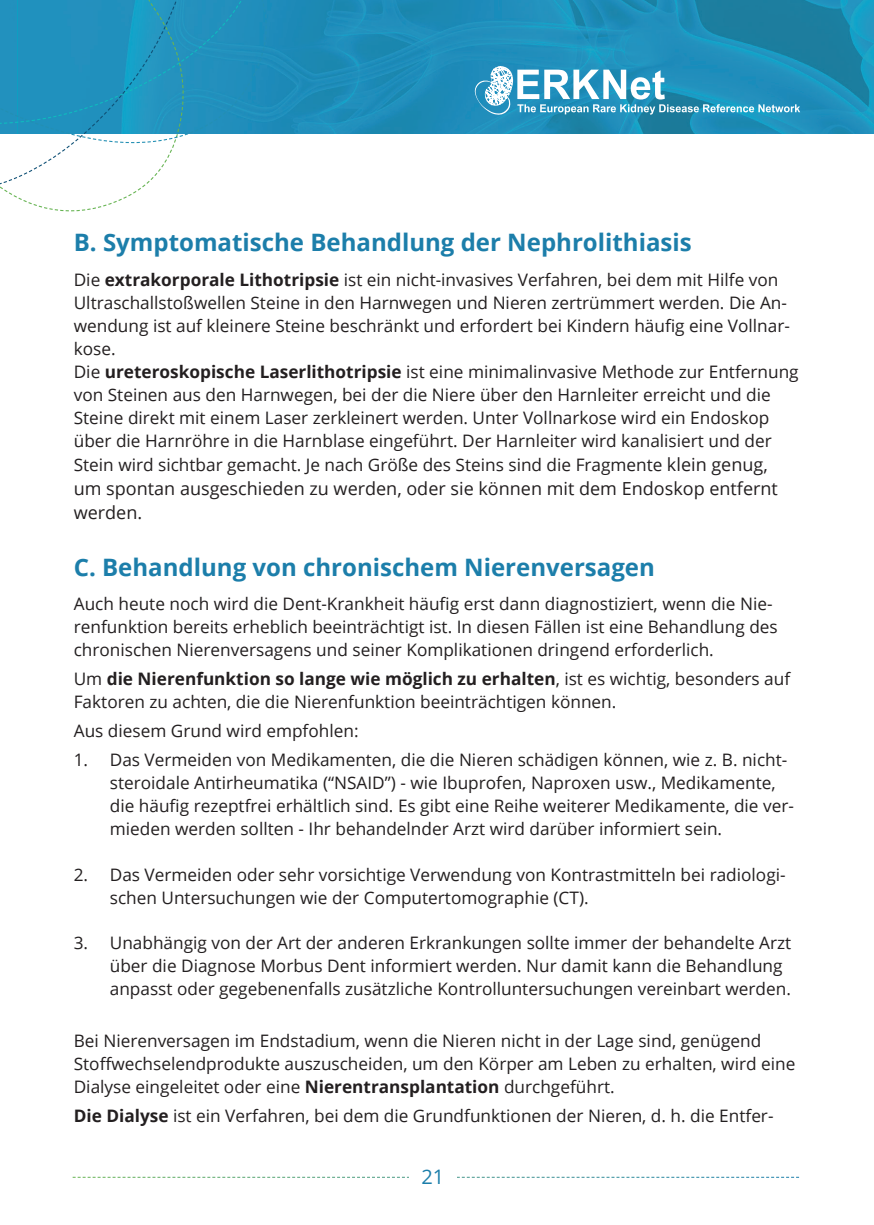
<style>
.page{position:relative;width:874px;height:1225px;background:#fff}
.page>*{position:absolute;margin:0;border:0;box-sizing:border-box;transform-origin:0 0}
.t1{font:700 24px "Open Sans";color:#1c7eaa}
.t2{font:20px "Open Sans";color:#1c7eaa}
.t3{font:18px/24px "Open Sans";color:#231f20}
.t4{font:17.2px/23px "Open Sans";color:#231f20}
.s1{font-weight:700}
.s2{font-size:18px}
</style>
<div class="page">
<img style="left:272px;top:0;width:601px;height:134px">
<svg style="left:0;top:0;width:272px;height:212px"></svg>
<svg style="left:474px;top:66px;width:325px;height:49px"></svg>
<svg style="left:73px;top:1176px;width:725px;height:1px"></svg>
<div style="left:409px;top:1152px;width:47px;height:49px;background:#fff"></div>
<h1 class="t1" style="left:74px;top:226px;width:619px">B. Symptomatische Behandlung der Nephrolithiasis</h1>
<p class="t4" style="left:74px;top:267px;width:726px">Die <span class="s1">extrakorporale Lithotripsie</span> ist ein nicht-invasives Verfahren, bei dem mit Hilfe von Ultraschallstoßwellen Steine in den Harnwegen und Nieren zertrümmert werden. Die An&shy;wendung ist auf kleinere Steine beschränkt und erfordert bei Kindern häufig eine Vollnar&shy;kose.<br>Die <span class="s1">ureteroskopische Laserlithotripsie</span> ist eine minimalinvasive Methode zur Entfernung von Steinen aus den Harnwegen, bei der die Niere über den Harnleiter erreicht und die Steine direkt mit einem Laser zerkleinert werden. Unter Vollnarkose wird ein Endoskop über die Harnröhre in die Harnblase eingeführt. Der Harnleiter wird kanalisiert und der Stein wird sichtbar gemacht. Je nach Größe des Steins sind die Fragmente <span class="s2">klein genug,</span></p>
<p class="t3" style="left:74px;top:476px;width:705px">um spontan ausgeschieden zu werden, oder sie können mit dem Endoskop entfernt werden.</p>
<h1 class="t1" style="left:74px;top:550px;width:582px">C. Behandlung von chronischem Nierenversagen</h1>
<p class="t4" style="left:74px;top:592px;width:705px">Auch heute noch wird die Dent-Krankheit häufig erst dann diagnostiziert, wenn die Nie&shy;renfunktion bereits erheblich beeinträchtigt ist. In diesen Fällen ist eine Behandlung des chronischen Nierenversagens und seiner Komplikationen dringend erforderlich.</p>
<p class="t4" style="left:74px;top:666px;width:717px">Um <span class="s1">die Nierenfunktion so lange wie möglich zu erhalten</span>, ist es wichtig, besonders auf<br>Faktoren zu achten, die die Nierenfunktion beeinträchtigen können.</p>
<p class="t4" style="left:74px;top:719px;width:286px">Aus diesem Grund wird empfohlen:</p>
<p class="t4" style="left:110px;top:748px;width:685px;text-indent:-36px">1. Das Vermeiden von Medikamenten, die die Nieren schädigen können, wie z. B. nicht&shy;steroidale Antirheumatika (“NSAID”) - wie Ibuprofen, Naproxen usw., Medikamente, die häufig rezeptfrei erhältlich sind. Es gibt eine Reihe weiterer Medikamente, die ver&shy;mieden werden sollten - Ihr behandelnder Arzt wird darüber informiert sein.</p>
<p class="t4" style="left:110px;top:862px;width:677px;text-indent:-36px">2. Das Vermeiden oder sehr vorsichtige Verwendung von Kontrastmitteln bei radiologi&shy;schen Untersuchungen wie der Computertomographie (CT).</p>
<p class="t4" style="left:110px;top:931px;width:682px;text-indent:-36px">3. Unabhängig von der Art der anderen Erkrankungen sollte immer der behandelte Arzt über die Diagnose Morbus Dent informiert werden. Nur damit kann die Behandlung anpasst oder gegebenenfalls zusätzliche Kontrolluntersuchungen vereinbart werden.</p>
<p class="t4" style="left:74px;top:1029px;width:722px">Bei Nierenversagen im Endstadium, wenn die Nieren nicht in der Lage sind, genügend<br>Stoffwechselendprodukte auszuscheiden, um den Körper am Leben zu erhalten, wird eine<br>Dialyse eingeleitet oder eine <span class="s1">Nierentransplantation</span> durchgeführt.</p>
<p class="t4" style="left:74px;top:1103px;width:701px"><span class="s1">Die Dialyse</span> ist ein Verfahren, bei dem die Grundfunktionen der Nieren, d. h. die Entfer-</p>
<p class="t2" style="left:421px;top:1162px;width:24px">21</p>
</div>
